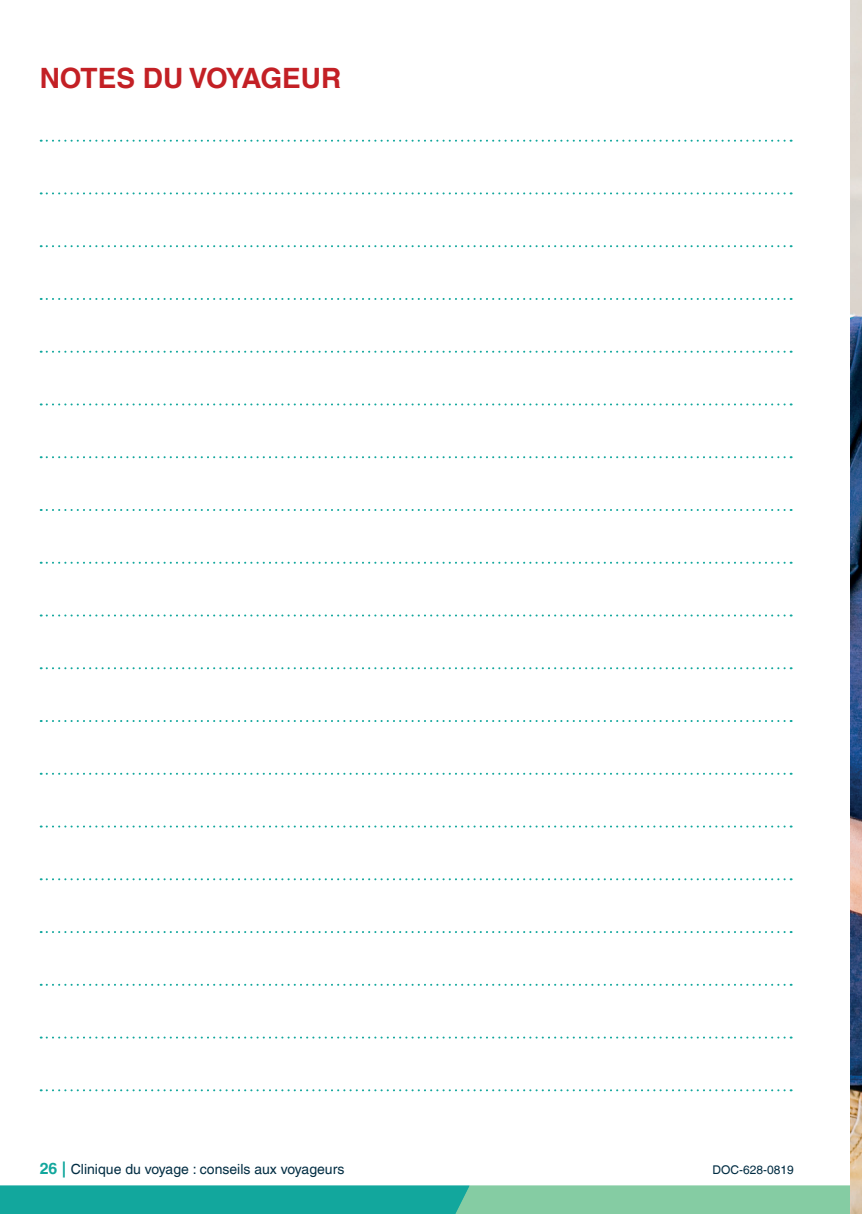
<style>
.page{position:relative;width:862px;height:1214px;background:#fff}
.page>*{position:absolute;margin:0;border:0;box-sizing:border-box;transform-origin:0 0}
.t1{font:700 28px "Helvetica LT Com";color:#c32025}
.t2{font:14px "Helvetica LT Com";color:#002c42}
.t3{font:12px "Helvetica LT Com";color:#002c42}
.s1{font-weight:700;font-size:16px;color:#12a79d}
</style>
<div class="page">
<svg style="left:0;top:1185px;width:850px;height:28px;background:#48b8a1"></svg>
<svg style="left:41px;top:140px;width:750px;height:2px"></svg>
<svg style="left:41px;top:192px;width:750px;height:2px"></svg>
<svg style="left:41px;top:245px;width:750px;height:2px"></svg>
<svg style="left:41px;top:298px;width:750px;height:2px"></svg>
<svg style="left:41px;top:350px;width:750px;height:2px"></svg>
<svg style="left:41px;top:403px;width:750px;height:2px"></svg>
<svg style="left:41px;top:456px;width:750px;height:2px"></svg>
<svg style="left:41px;top:509px;width:750px;height:2px"></svg>
<svg style="left:41px;top:561px;width:750px;height:2px"></svg>
<svg style="left:41px;top:614px;width:750px;height:2px"></svg>
<svg style="left:41px;top:667px;width:750px;height:2px"></svg>
<svg style="left:41px;top:720px;width:750px;height:2px"></svg>
<svg style="left:41px;top:772px;width:750px;height:2px"></svg>
<svg style="left:41px;top:825px;width:750px;height:2px"></svg>
<svg style="left:41px;top:878px;width:750px;height:2px"></svg>
<svg style="left:41px;top:931px;width:750px;height:1px"></svg>
<svg style="left:41px;top:983px;width:750px;height:2px"></svg>
<svg style="left:41px;top:1036px;width:750px;height:2px"></svg>
<svg style="left:41px;top:1089px;width:750px;height:2px"></svg>
<img style="left:850px;top:0;width:12px;height:1213px">
<h1 class="t1" style="left:40px;top:61px;width:303px">NOTES DU VOYAGEUR</h1>
<p class="t2" style="left:40px;top:1161px;width:306px"><span class="s1">26 |</span> Clinique du voyage : conseils aux voyageurs</p>
<p class="t3" style="left:712px;top:1163px;width:83px">DOC-628-0819</p>
</div>
